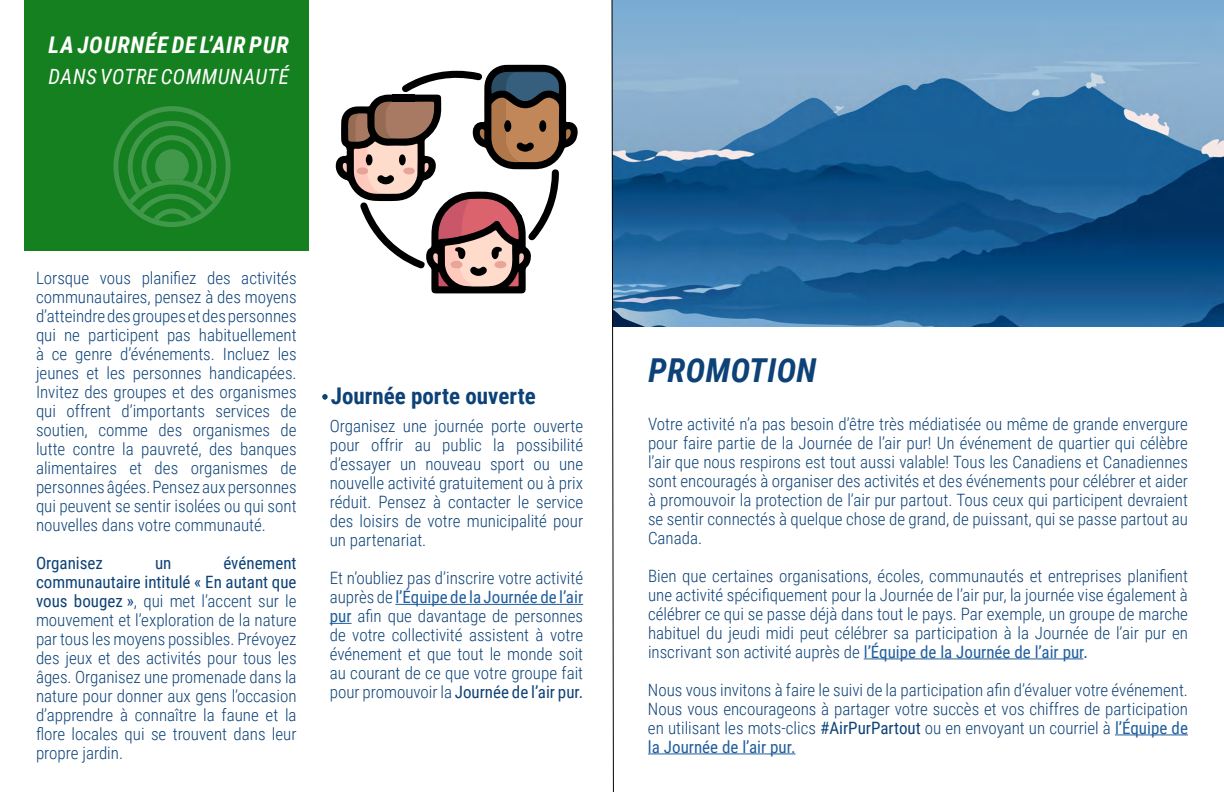
<style>
.page{position:relative;width:1224px;height:792px;background:#fff}
.page>*{position:absolute;margin:0;border:0;box-sizing:border-box;transform-origin:0 0}
.t1{font:italic 700 33px "Roboto Condensed";letter-spacing:.015em;color:#0d4278}
.t2{font:700 23px "Roboto Condensed";color:#0d4278}
.t3{font:italic 700 23px "Roboto Condensed";letter-spacing:.035em;color:#fff}
.t4{font:italic 21px "Roboto Condensed";letter-spacing:.025em;color:#fff}
.t5{font:300 17px/19px "Roboto Condensed";color:#0d4278;text-align:justify}
.t6{font:17px "Roboto Condensed";color:#0d4278}
.s1{font-weight:400}
.s2{font-weight:400;color:#215e9e}
</style>
<div class="page">
<img style="left:614px;top:0;width:610px;height:326px">
<hr style="left:864px;top:659px;width:219px;height:1px;background:#215e9e">
<hr style="left:1115px;top:735px;width:73px;height:1px;background:#215e9e">
<hr style="left:648px;top:754px;width:148px;height:1px;background:#215e9e">
<div style="left:24px;top:0;width:285px;height:251px;background:#14801f"></div>
<svg style="left:113px;top:106px;width:118px;height:121px"></svg>
<hr style="left:395px;top:604px;width:188px;height:1px;background:#215e9e">
<svg style="left:330px;top:623px;width:22px;height:1px"></svg>
<svg style="left:322px;top:394px;width:6px;height:6px"></svg>
<svg style="left:335px;top:65px;width:243px;height:228px"></svg>
<svg style="left:611px;top:0;width:3px;height:792px"></svg>
<h2 class="t3" style="left:49px;top:29px;width:242px">LA JOURNÉE DE L’AIR PUR</h2>
<p class="t4" style="left:49px;top:62px;width:242px">DANS VOTRE COMMUNAUTÉ</p>
<p class="t5" style="left:36px;top:268px;width:262px">Lorsque vous planifiez des activités communautaires, pensez à des moyens d’atteindre des groupes et des personnes qui ne participent pas habituellement à ce genre d’événements. Incluez les jeunes et les personnes handicapées.<br>Invitez des groupes et des organismes qui offrent d’importants services de soutien, comme des organismes de lutte contre la pauvreté, des banques alimentaires et des organismes de personnes âgées. Pensez aux personnes qui peuvent se sentir isolées ou qui sont nouvelles dans votre communauté.</p>
<p class="t6" style="left:36px;top:551px;width:69px">Organisez</p>
<p class="t6" style="left:155px;top:551px;width:18px">un</p>
<p class="t5" style="left:36px;top:553px;width:262px;text-indent:187px"><span class="s1">événement communautaire intitulé « En autant que vous bougez »</span>, qui met l’accent sur le mouvement et l’exploration de la nature par tous les moyens possibles. Prévoyez des jeux et des activités pour tous les âges. Organisez une promenade dans la nature pour donner aux gens l’occasion d’apprendre à connaître la faune et la flore locales qui se trouvent dans leur propre jardin.</p>
<h2 class="t2" style="left:331px;top:380px;width:206px">Journée porte ouverte</h2>
<p class="t5" style="left:330px;top:416px;width:255px">Organisez une journée porte ouverte pour offrir au public la possibilité d’essayer un nouveau sport ou une nouvelle activité gratuitement ou à prix réduit. Pensez à contacter le service des loisirs de votre municipalité pour un partenariat.</p>
<p class="t5" style="left:330px;top:568px;width:255px">Et n’oubliez pas d’inscrire votre activité auprès de <span class="s2">l’Équipe de la Journée de l’air pur</span> afin que davantage de personnes de votre collectivité assistent à votre événement et que tout le monde soit au courant de ce que votre groupe fait pour promouvoir la <span class="s1">Journée de l’air pur.</span></p>
<h1 class="t1" style="left:649px;top:348px;width:169px">PROMOTION</h1>
<p class="t5" style="left:648px;top:414px;width:542px">Votre activité n’a pas besoin d’être très médiatisée ou même de grande envergure pour faire partie de la Journée de l’air pur! Un événement de quartier qui célèbre l’air que nous respirons est tout aussi valable! Tous les Canadiens et Canadiennes sont encouragés à organiser des activités et des événements pour célébrer et aider à promouvoir la protection de l’air pur partout. Tous ceux qui participent devraient se sentir connectés à quelque chose de grand, de puissant, qui se passe partout au Canada.</p>
<p class="t5" style="left:648px;top:566px;width:542px">Bien que certaines organisations, écoles, communautés et entreprises planifient une activité spécifiquement pour la Journée de l’air pur, la journée vise également à célébrer ce qui se passe déjà dans tout le pays. Par exemple, un groupe de marche habituel du jeudi midi peut célébrer sa participation à la Journée de l’air pur en inscrivant son activité auprès de <span class="s2">l’Équipe de la Journée de l’air pur</span><span class="s1">.</span></p>
<p class="t5" style="left:648px;top:680px;width:542px">Nous vous invitons à faire le suivi de la participation afin d’évaluer votre événement.<br>Nous vous encourageons à partager votre succès et vos chiffres de participation en utilisant les mots-clics <span class="s1">#AirPurPartout</span> ou en envoyant un courriel à <span class="s2">l’Équipe de la Journée de l’air pur.</span></p>
</div>
